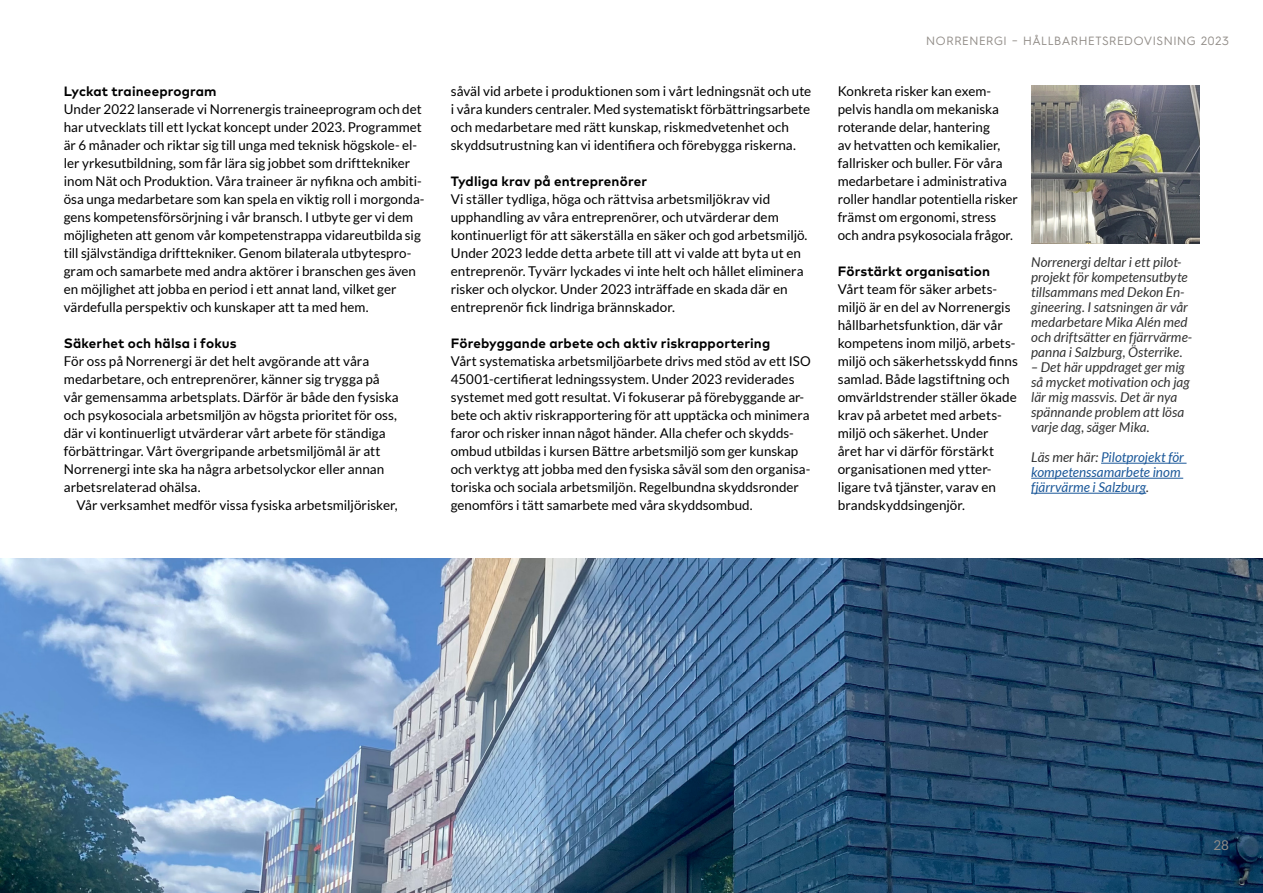
<style>
.page{position:relative;width:1263px;height:893px;background:#fff}
.page>*{position:absolute;margin:0;border:0;box-sizing:border-box;transform-origin:0 0}
.t1{font:13.5px/18px "Lato";color:#000}
.t2{font:italic 13.5px/15px "Lato";letter-spacing:.005em;color:#333}
.t3{font:700 13.5px "Mark W1 G";letter-spacing:.01em;color:#000}
.t4{font:italic 13.5px/15px "Lato";letter-spacing:.005em;color:#1b5899}
.t5{font:13.5px "Lato";color:#928d88}
.t6{font:12px "Hurme Geometric Sans 3";letter-spacing:.05em;color:#928d88}
.s1{color:#333}
</style>
<div class="page">
<img style="left:1031px;top:85px;width:168px;height:159px">
<img style="left:0;top:558px;width:1263px;height:335px">
<hr style="left:1101px;top:463px;width:85px;height:1px;background:#1b5899">
<hr style="left:1031px;top:478px;width:152px;height:1px;background:#1b5899">
<hr style="left:1031px;top:493px;width:115px;height:1px;background:#1b5899">
<p class="t3" style="left:64px;top:81px;width:154px">Lyckat traineeprogram</p>
<p class="t1" style="left:64px;top:100px;width:362px">Under 2022 lanserade vi Norrenergis traineeprogram och det har utvecklats till ett lyckat koncept under 2023. Programmet är 6 månader och riktar sig till unga med teknisk högskole- el&shy;ler yrkesutbildning, som får lära sig jobbet som drifttekniker inom Nät och Produktion. Våra traineer är nyfikna och ambiti&shy;ösa unga medarbetare som kan spela en viktig roll i morgonda&shy;gens kompetensförsörjning i vår bransch. I utbyte ger vi dem möjligheten att genom vår kompetenstrappa vidareutbilda sig till självständiga drifttekniker. Genom bilaterala utbytespro&shy;gram och samarbete med andra aktörer i branschen ges även en möjlighet att jobba en period i ett annat land, vilket ger värdefulla perspektiv och kunskaper att ta med hem.</p>
<p class="t3" style="left:64px;top:333px;width:175px">Säkerhet och hälsa i fokus</p>
<p class="t1" style="left:64px;top:352px;width:336px">För oss på Norrenergi är det helt avgörande att våra medarbetare, och entreprenörer, känner sig trygga på vår gemensamma arbetsplats. Därför är både den fysiska och psykosociala arbetsmiljön av högsta prioritet för oss, där vi kontinuerligt utvärderar vårt arbete för ständiga förbättringar. Vårt övergripande arbetsmiljömål är att Norrenergi inte ska ha några arbetsolyckor eller annan arbetsrelaterad ohälsa.</p>
<p class="t1" style="left:77px;top:496px;width:322px">Vår verksamhet medför vissa fysiska arbetsmiljörisker,</p>
<p class="t1" style="left:451px;top:82px;width:362px">såväl vid arbete i produktionen som i vårt ledningsnät och ute i våra kunders centraler. Med systematiskt förbättringsarbete och medarbetare med rätt kunskap, riskmedvetenhet och skyddsutrustning kan vi identifiera och förebygga riskerna.</p>
<p class="t3" style="left:451px;top:171px;width:198px">Tydliga krav på entreprenörer</p>
<p class="t1" style="left:451px;top:190px;width:358px">Vi ställer tydliga, höga och rättvisa arbetsmiljökrav vid upphandling av våra entreprenörer, och utvärderar dem kontinuerligt för att säkerställa en säker och god arbetsmiljö.<br>Under 2023 ledde detta arbete till att vi valde att byta ut en entreprenör. Tyvärr lyckades vi inte helt och hållet eliminera risker och olyckor. Under 2023 inträffade en skada där en entreprenör fick lindriga brännskador.</p>
<p class="t3" style="left:451px;top:333px;width:321px">Förebyggande arbete och aktiv riskrapportering</p>
<p class="t1" style="left:451px;top:352px;width:361px">Vårt systematiska arbetsmiljöarbete drivs med stöd av ett ISO 45001-certifierat ledningssystem. Under 2023 reviderades systemet med gott resultat. Vi fokuserar på förebyggande ar&shy;bete och aktiv riskrapportering för att upptäcka och minimera faror och risker innan något händer. Alla chefer och skydds&shy;ombud utbildas i kursen Bättre arbetsmiljö som ger kunskap och verktyg att jobba med den fysiska såväl som den organisa&shy;toriska och sociala arbetsmiljön. Regelbundna skyddsronder genomförs i tätt samarbete med våra skyddsombud.</p>
<p class="t6" style="left:926px;top:33px;width:304px">NORRENERGI – HÅLLBARHETSREDOVISNING 2023</p>
<p class="t1" style="left:838px;top:82px;width:182px">Konkreta risker kan exem&shy;pelvis handla om mekaniska roterande delar, hantering<br>av hetvatten och kemikalier, fallrisker och buller. För våra medarbetare i administrativa roller handlar potentiella risker främst om ergonomi, stress och andra psykosociala frågor.</p>
<p class="t3" style="left:838px;top:261px;width:154px">Förstärkt organisation</p>
<p class="t1" style="left:838px;top:280px;width:182px">Vårt team för säker arbets&shy;miljö är en del av Norrenergis hållbarhetsfunktion, där vår kompetens inom miljö, arbets&shy;miljö och säkerhetsskydd finns samlad. Både lagstiftning och omvärldstrender ställer ökade krav på arbetet med arbets&shy;miljö och säkerhet. Under<br>året har vi därför förstärkt organisationen med ytter&shy;ligare två tjänster, varav en brandskyddsingenjör.</p>
<p class="t2" style="left:1031px;top:255px;width:163px">Norrenergi deltar i ett pilot&shy;projekt för kompetensutbyte tillsammans med Dekon En&shy;gineering. I satsningen är vår medarbetare Mika Alén med och driftsätter en fjärrvärme&shy;panna i Salzburg, Österrike.</p>
<p class="t2" style="left:1031px;top:360px;width:160px">– Det här uppdraget ger mig så mycket motivation och jag lär mig massvis. Det är nya spännande problem att lösa varje dag, säger Mika.</p>
<p class="t4" style="left:1031px;top:450px;width:154px"><span class="s1">Läs mer här:</span> Pilotprojekt för kompetenssamarbete inom fjärrvärme i Salzburg<span class="s1">.</span></p>
<p class="t5" style="left:1213px;top:837px;width:17px">28</p>
</div>
